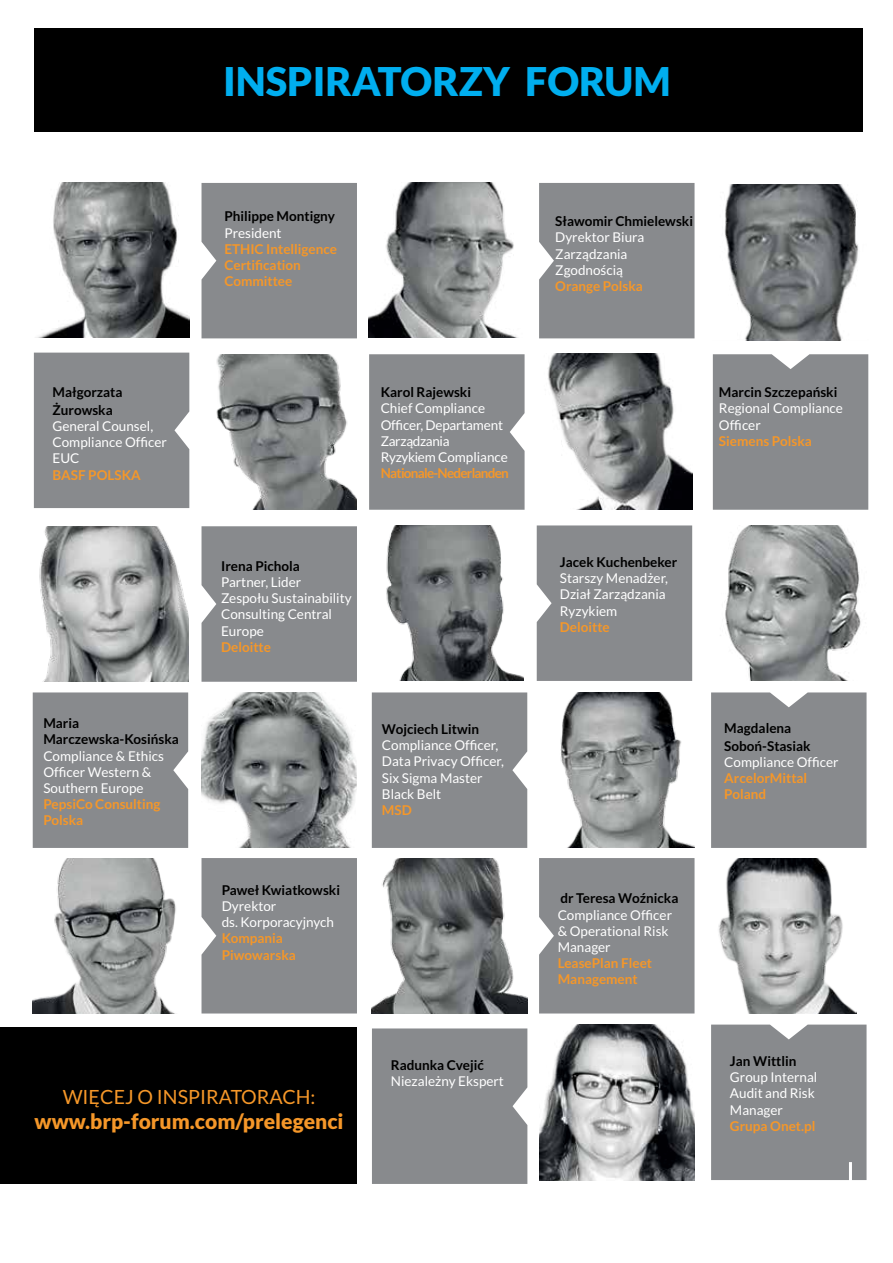
<style>
.page{position:relative;width:893px;height:1263px;background:#fff}
.page>*{position:absolute;margin:0;border:0;box-sizing:border-box;transform-origin:0 0}
.t1{font:900 39.75px "Lato";color:#00aeef}
.t2{font:900 21.15px "Lato";color:#f59729}
.t3{font:19.65px "Lato";color:#f59729}
.t4{font:13.5px/16.2px "Lato";color:#fff}
.t5{font:700 13.5px/18px "Lato";color:#000}
.t6{font:700 13.5px/16.2px "Lato";color:#f59729}
.t7{font:700 13.5px "Lato";letter-spacing:-.055em;color:#f59729}
</style>
<div class="page">
<div style="left:0;top:1027px;width:357px;height:157px;background:#000"></div>
<div style="left:202px;top:858px;width:155px;height:155px;background:#888a8d"></div>
<div style="left:372px;top:1028px;width:155px;height:156px;background:#888a8d"></div>
<div style="left:33px;top:692px;width:155px;height:156px;background:#888a8d"></div>
<img style="left:33px;top:858px;width:143px;height:155px">
<img style="left:539px;top:1024px;width:155px;height:156px">
<img style="left:718px;top:858px;width:138px;height:155px">
<div style="left:537px;top:525px;width:155px;height:156px;background:#888a8d"></div>
<div style="left:202px;top:526px;width:155px;height:156px;background:#888a8d"></div>
<img style="left:386px;top:525px;width:138px;height:156px">
<div style="left:369px;top:354px;width:156px;height:156px;background:#888a8d"></div>
<div style="left:713px;top:354px;width:155px;height:156px;background:#888a8d"></div>
<div style="left:539px;top:183px;width:155px;height:155px;background:#888a8d"></div>
<img style="left:724px;top:185px;width:135px;height:155px">
<img style="left:548px;top:354px;width:144px;height:155px">
<div style="left:34px;top:28px;width:828px;height:104px;background:#000"></div>
<div style="left:34px;top:353px;width:155px;height:155px;background:#888a8d"></div>
<img style="left:216px;top:354px;width:141px;height:156px">
<img style="left:39px;top:526px;width:149px;height:156px">
<div style="left:202px;top:183px;width:155px;height:155px;background:#888a8d"></div>
<img style="left:35px;top:182px;width:154px;height:156px">
<img style="left:368px;top:182px;width:150px;height:156px">
<div style="left:372px;top:692px;width:155px;height:156px;background:#888a8d"></div>
<div style="left:539px;top:858px;width:155px;height:155px;background:#888a8d"></div>
<div style="left:711px;top:692px;width:155px;height:156px;background:#888a8d"></div>
<img style="left:560px;top:692px;width:134px;height:156px">
<img style="left:372px;top:858px;width:155px;height:155px">
<img style="left:720px;top:525px;width:141px;height:156px">
<img style="left:202px;top:692px;width:155px;height:156px">
<div style="left:711px;top:1024px;width:155px;height:156px;background:#888a8d"></div>
<h1 class="t1" style="left:223px;top:59px;width:449px">INSPIRATORZY FORUM</h1>
<p class="t5" style="left:224px;top:207px;width:112px">Philippe Montigny</p>
<p class="t4" style="left:224px;top:224px;width:59px">President</p>
<p class="t6" style="left:224px;top:241px;width:114px">ETHIC Intelligence<br>Certification<br>Committee</p>
<p class="t5" style="left:53px;top:383px;width:72px">Małgorzata<br>Żurowska</p>
<p class="t4" style="left:53px;top:418px;width:116px">General Counsel,<br>Compliance Officer<br>EUC</p>
<p class="t6" style="left:53px;top:466px;width:90px">BASF POLSKA</p>
<p class="t5" style="left:43px;top:714px;width:137px;line-height:16.5px">Maria<br>Marczewska-Kosińska</p>
<p class="t4" style="left:43px;top:747px;width:122px">Compliance &amp; Ethics<br>Officer Western &amp;<br>Southern Europe</p>
<p class="t6" style="left:43px;top:796px;width:119px">PepsiCo Consulting<br>Polska</p>
<p class="t5" style="left:381px;top:383px;width:92px">Karol Rajewski</p>
<p class="t4" style="left:381px;top:400px;width:129px">Chief Compliance<br>Officer, Departament<br>Zarządzania<br>Ryzykiem Compliance</p>
<p class="t7" style="left:381px;top:465px;width:130px">Nationale-Nederlanden</p>
<p class="t5" style="left:221px;top:557px;width:80px">Irena Pichola</p>
<p class="t4" style="left:221px;top:574px;width:132px">Partner, Lider<br>Zespołu Sustainability<br>Consulting Central<br>Europe</p>
<p class="t6" style="left:221px;top:639px;width:51px">Deloitte</p>
<p class="t5" style="left:222px;top:880px;width:120px">Paweł Kwiatkowski</p>
<p class="t4" style="left:222px;top:898px;width:114px">Dyrektor<br>ds. Korporacyjnych</p>
<p class="t6" style="left:222px;top:930px;width:76px">Kompania<br>Piwowarska</p>
<p class="t5" style="left:382px;top:720px;width:99px">Wojciech Litwin</p>
<p class="t4" style="left:382px;top:737px;width:124px">Compliance Officer,<br>Data Privacy Officer,<br>Six Sigma Master<br>Black Belt</p>
<p class="t6" style="left:382px;top:802px;width:31px">MSD</p>
<h3 class="t3" style="left:63px;top:1086px;width:254px">WIĘCEJ O INSPIRATORACH:</h3>
<h2 class="t2" style="left:35px;top:1109px;width:310px">www.brp-forum.com/prelegenci</h2>
<p class="t5" style="left:391px;top:1056px;width:95px">Radunka Cvejić</p>
<p class="t4" style="left:391px;top:1073px;width:115px">Niezależny Ekspert</p>
<p class="t5" style="left:555px;top:212px;width:139px">Sławomir Chmielewski</p>
<p class="t4" style="left:555px;top:229px;width:90px">Dyrektor Biura<br>Zarządzania<br>Zgodnością</p>
<p class="t6" style="left:555px;top:278px;width:89px">Orange Polska</p>
<p class="t5" style="left:719px;top:383px;width:120px">Marcin Szczepański</p>
<p class="t4" style="left:719px;top:400px;width:125px">Regional Compliance<br>Officer</p>
<p class="t6" style="left:719px;top:433px;width:94px">Siemens Polska</p>
<p class="t5" style="left:560px;top:553px;width:119px">Jacek Kuchenbeker</p>
<p class="t4" style="left:560px;top:570px;width:110px">Starszy Menadżer,<br>Dział Zarządzania<br>Ryzykiem</p>
<p class="t6" style="left:560px;top:618px;width:51px">Deloitte</p>
<p class="t5" style="left:560px;top:889px;width:120px">dr Teresa Woźnicka</p>
<p class="t4" style="left:558px;top:906px;width:116px">Compliance Officer &amp; Operational Risk<br>Manager</p>
<p class="t6" style="left:558px;top:955px;width:96px">LeasePlan Fleet<br>Management</p>
<p class="t5" style="left:724px;top:719px;width:88px">Magdalena<br>Soboń-Stasiak</p>
<p class="t4" style="left:724px;top:754px;width:116px">Compliance Officer</p>
<p class="t6" style="left:724px;top:770px;width:84px">ArcelorMittal<br>Poland</p>
<p class="t5" style="left:730px;top:1052px;width:68px">Jan Wittlin</p>
<p class="t4" style="left:730px;top:1069px;width:89px">Group Internal<br>Audit and Risk<br>Manager</p>
<p class="t6" style="left:730px;top:1118px;width:87px">Grupa Onet.pl</p>
</div>
